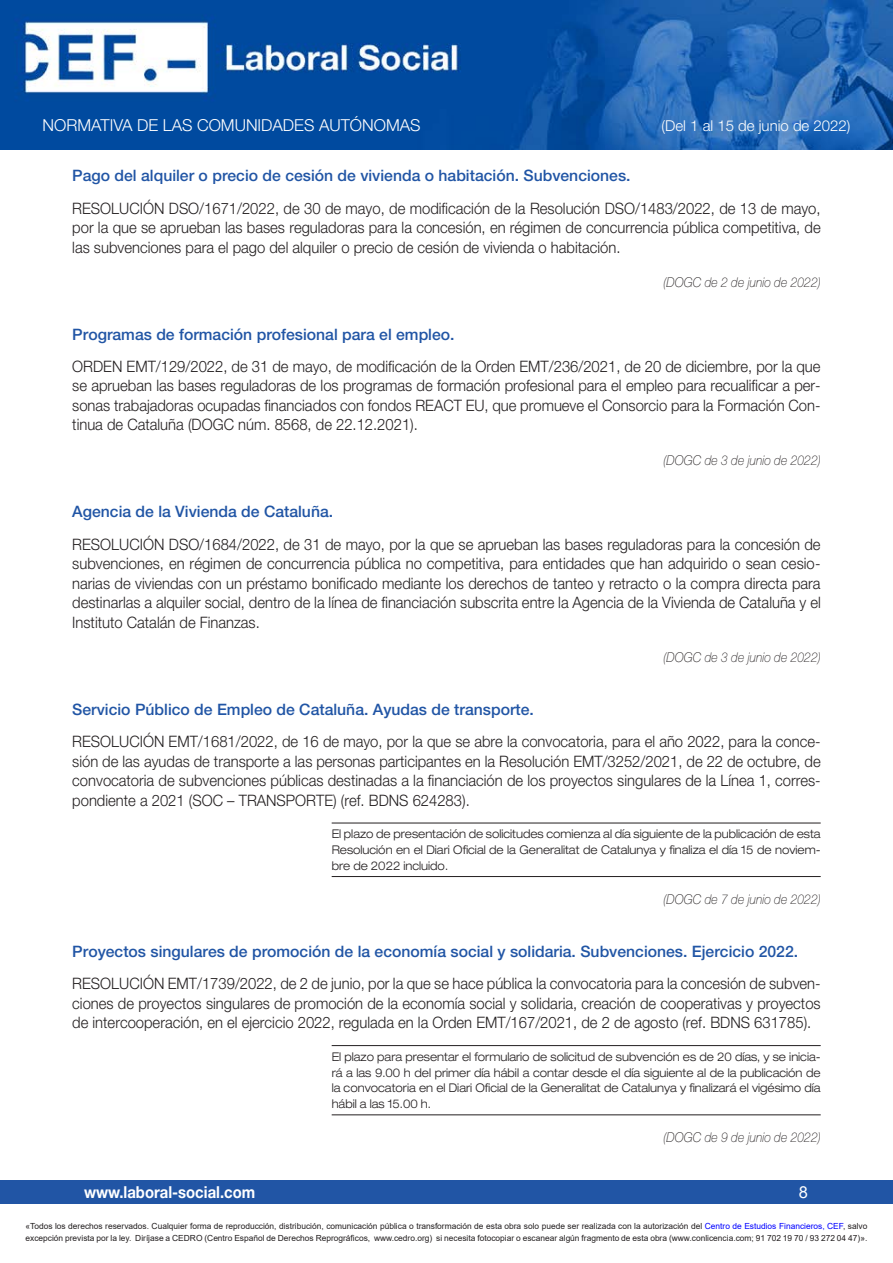
<style>
.page{position:relative;width:893px;height:1263px;background:#fff}
.page>*{position:absolute;margin:0;border:0;box-sizing:border-box;transform-origin:0 0}
.t1{font:300 16.5px "Helvetica Neue LT Std";color:#fff}
.t2{font:700 16.5px "Helvetica Neue LT Std";color:#fff;scale:.9 1}
.t3{font:16.5px "Arial";color:#fff}
.Contenido{font:300 15.75px/19.5px "Helvetica Neue LT Std";color:#231f20;text-align:justify;scale:.94 1}
.Título-cabecera{font:500 15.75px "Helvetica Neue LT Std";color:#2155a5}
.t4{font:300 15px "Helvetica Neue LT Std";color:#fff}
.publicación{font:italic 100 13.5px "Helvetica Neue LT Std";color:#231f20;scale:.9 1}
.Plazo{font:300 expanded 12px/15.8px "Helvetica Neue LT Std";color:#231f20;text-align:justify;scale:.92 1}
.t5{font:8.4px/12px "Arial";color:#231f20}
.s1{color:#00f}
</style>
<div class="page">
<div style="left:0;top:1180px;width:893px;height:23px;background:#2155a5"></div>
<img style="left:0;top:0;width:893px;height:149px">
<hr style="left:332px;top:823px;width:489px;height:1px;background:#231f20">
<hr style="left:332px;top:876px;width:489px;height:1px;background:#231f20">
<hr style="left:332px;top:1045px;width:489px;height:1px;background:#231f20">
<hr style="left:332px;top:1114px;width:489px;height:1px;background:#231f20">
<p class="t1" style="left:43px;top:115px;width:379px">NORMATIVA DE LAS COMUNIDADES AUTÓNOMAS</p>
<p class="t4" style="left:662px;top:117px;width:190px">(Del 1 al 15 de junio de 2022)</p>
<p class="Título-cabecera" style="left:72px;top:166px;width:560px">Pago del alquiler o precio de cesión de vivienda o habitación. Subvenciones.</p>
<p class="Contenido" style="left:72px;top:198px;width:798px">RESOLUCIÓN DSO/1671/2022, de 30 de mayo, de modificación de la Resolución DSO/1483/2022, de 13 de mayo, por la que se aprueban las bases reguladoras para la concesión, en régimen de concurrencia pública competitiva, de las subvenciones para el pago del alquiler o precio de cesión de vivienda o habitación.</p>
<p class="publicación" style="left:663px;top:274px;width:176px">(DOGC de 2 de junio de 2022)</p>
<p class="Título-cabecera" style="left:72px;top:325px;width:384px">Programas de formación profesional para el empleo.</p>
<p class="Contenido" style="left:72px;top:356px;width:798px">ORDEN EMT/129/2022, de 31 de mayo, de modificación de la Orden EMT/236/2021, de 20 de diciembre, por la que se aprueban las bases reguladoras de los programas de formación profesional para el empleo para recualificar a per&shy;sonas trabajadoras ocupadas financiados con fondos REACT EU, que promueve el Consorcio para la Formación Con&shy;tinua de Cataluña (DOGC núm. 8568, de 22.12.2021).</p>
<p class="publicación" style="left:663px;top:452px;width:176px">(DOGC de 3 de junio de 2022)</p>
<p class="Título-cabecera" style="left:72px;top:502px;width:262px">Agencia de la Vivienda de Cataluña.</p>
<p class="Contenido" style="left:72px;top:534px;width:798px">RESOLUCIÓN DSO/1684/2022, de 31 de mayo, por la que se aprueban las bases reguladoras para la concesión de subvenciones, en régimen de concurrencia pública no competitiva, para entidades que han adquirido o sean cesio&shy;narias de viviendas con un préstamo bonificado mediante los derechos de tanteo y retracto o la compra directa para destinarlas a alquiler social, dentro de la línea de financiación subscrita entre la Agencia de la Vivienda de Cataluña y el Instituto Catalán de Finanzas.</p>
<p class="publicación" style="left:663px;top:649px;width:176px">(DOGC de 3 de junio de 2022)</p>
<p class="Título-cabecera" style="left:72px;top:700px;width:463px">Servicio Público de Empleo de Cataluña. Ayudas de transporte.</p>
<p class="Contenido" style="left:72px;top:731px;width:798px">RESOLUCIÓN EMT/1681/2022, de 16 de mayo, por la que se abre la convocatoria, para el año 2022, para la conce&shy;sión de las ayudas de transporte a las personas participantes en la Resolución EMT/3252/2021, de 22 de octubre, de convocatoria de subvenciones públicas destinadas a la financiación de los proyectos singulares de la Línea 1, corres&shy;pondiente a 2021 (SOC – TRANSPORTE) (ref. BDNS 624283).</p>
<p class="Plazo" style="left:332px;top:826px;width:533px">El plazo de presentación de solicitudes comienza al día siguiente de la publicación de esta Resolución en el Diari Oficial de la Generalitat de Catalunya y finaliza el día 15 de noviem&shy;bre de 2022 incluido.</p>
<p class="publicación" style="left:663px;top:891px;width:176px">(DOGC de 7 de junio de 2022)</p>
<p class="Título-cabecera" style="left:72px;top:942px;width:727px">Proyectos singulares de promoción de la economía social y solidaria. Subvenciones. Ejercicio 2022.</p>
<p class="Contenido" style="left:72px;top:973px;width:798px">RESOLUCIÓN EMT/1739/2022, de 2 de junio, por la que se hace pública la convocatoria para la concesión de subven&shy;ciones de proyectos singulares de promoción de la economía social y solidaria, creación de cooperativas y proyectos de intercooperación, en el ejercicio 2022, regulada en la Orden EMT/167/2021, de 2 de agosto (ref. BDNS 631785).</p>
<p class="Plazo" style="left:332px;top:1048px;width:533px">El plazo para presentar el formulario de solicitud de subvención es de 20 días, y se inicia&shy;rá a las 9.00 h del primer día hábil a contar desde el día siguiente al de la publicación de la convocatoria en el Diari Oficial de la Generalitat de Catalunya y finalizará el vigésimo día hábil a las 15.00 h.</p>
<p class="publicación" style="left:663px;top:1130px;width:176px">(DOGC de 9 de junio de 2022)</p>
<p class="t2" style="left:84px;top:1182px;width:192px">www.laboral-social.com</p>
<p class="t3" style="left:799px;top:1180px;width:11px">8</p>
<p class="t5" style="left:26px;top:1220px;width:843px">«Todos los derechos reservados. Cualquier forma de reproducción, distribución, comunicación pública o transformación de esta obra solo puede ser realizada con la autorización del <span class="s1">Centro de Estudios Financieros, CEF</span>, salvo excepción prevista por la ley. Diríjase a CEDRO (Centro Español de Derechos Reprográficos, www.cedro.org) si necesita fotocopiar o escanear algún fragmento de esta obra (www.conlicencia.com; 91 702 19 70 / 93 272 04 47)».</p>
</div>
